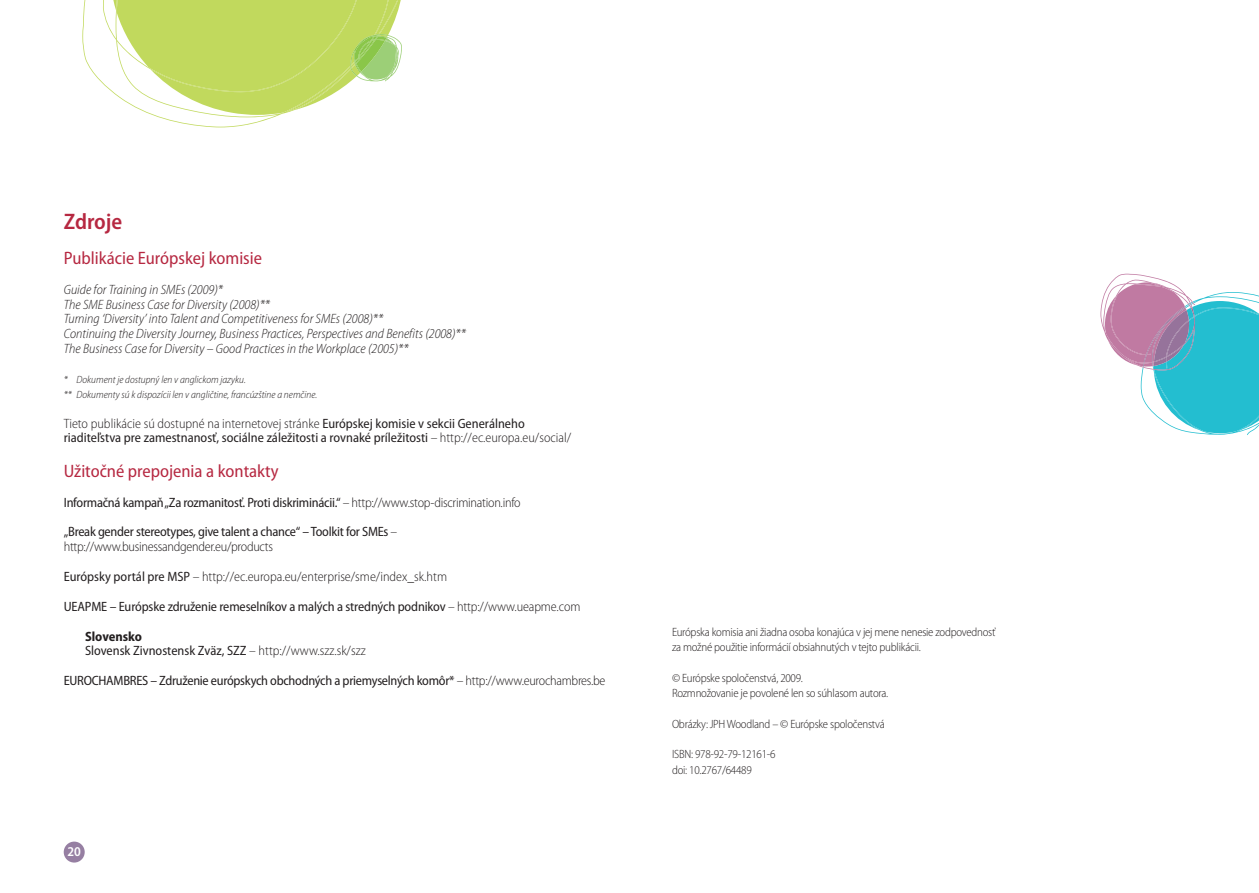
<style>
.page{position:relative;width:1259px;height:893px;background:#fff}
.page>*{position:absolute;margin:0;border:0;box-sizing:border-box;transform-origin:0 0}
.t1{font:600 semi-condensed 22.5px "Myriad Pro";color:#b62841}
.t2{font:semi-condensed 18px "Myriad Pro";color:#b62841}
.t3{font:semi-condensed 13.5px/14.9px "Myriad Pro";letter-spacing:-.02em;color:#231f20}
.t4{font:italic 300 semi-condensed 13.5px/14.9px "Myriad Pro";color:#231f20}
.t5{font:semi-condensed 13.5px/14.9px "Myriad Pro";color:#231f20}
.t6{font:300 semi-condensed 13.5px "Myriad Pro";color:#231f20}
.t7{font:600 semi-condensed 13.5px "Myriad Pro";color:#fff}
.t8{font:300 semi-condensed 12px/15.3px "Myriad Pro";letter-spacing:-.02em;color:#231f20}
.t9{font:italic 300 semi-condensed 10.5px/14.9px "Myriad Pro";color:#231f20}
.s1{font-weight:300}
.s2{font-weight:400}
.s3{font-weight:700}
</style>
<div class="page">
<div style="left:64px;top:842px;width:21px;height:20px;background:#967fa2;border-radius:50%"></div>
<svg style="left:82px;top:0;width:320px;height:127px"></svg>
<svg style="left:1100px;top:274px;width:159px;height:161px"></svg>
<h1 class="t1" style="left:64px;top:213px;width:60px">Zdroje</h1>
<h2 class="t2" style="left:64px;top:251px;width:200px">Publikácie Európskej komisie</h2>
<p class="t4" style="left:64px;top:283px;width:404px">Guide for Training in SMEs (2009)*<br>The SME Business Case for Diversity (2008)**<br>Turning ‘Diversity’ into Talent and Competitiveness for SMEs (2008)**<br>Continuing the Diversity Journey, Business Practices, Perspectives and Benefits (2008)** The Business Case for Diversity – Good Practices in the Workplace (2005)**</p>
<p class="t9" style="left:64px;top:373px;width:255px">* Dokument je dostupný len v anglickom jazyku.<br>** Dokumenty sú k dispozícii len v angličtine, francúzštine a nemčine.</p>
<p class="t5" style="left:64px;top:417px;width:509px"><span class="s1">Tieto publikácie sú dostupné na internetovej stránke</span> Európskej komisie v sekcii Generálneho riaditeľstva pre zamestnanosť, sociálne záležitosti a rovnaké príležitosti <span class="s1">– http://ec.europa.eu/social/</span></p>
<h2 class="t2" style="left:64px;top:464px;width:216px">Užitočné prepojenia a kontakty</h2>
<p class="t3" style="left:64px;top:496px;width:458px">Informačná kampaň „Za rozmanitosť. Proti diskriminácii.“ <span class="s1">– http://www.stop-discrimination.info</span></p>
<p class="t3" style="left:64px;top:526px;width:335px">„Break gender stereotypes, give talent a chance“ – Toolkit for SMEs <span class="s1">– http://www.businessandgender.eu/products</span></p>
<p class="t6" style="left:64px;top:571px;width:385px"><span class="s2">Európsky portál pre MSP</span> – http://ec.europa.eu/enterprise/sme/index_sk.htm</p>
<p class="t3" style="left:64px;top:600px;width:518px">UEAPME – Európske združenie remeselníkov a malých a stredných podnikov <span class="s1">– http://www.ueapme.com</span></p>
<p class="t5" style="left:85px;top:630px;width:282px"><span class="s3">Slovensko<br></span>Slovensk Zivnostensk Zväz, SZZ <span class="s1">– http://www.szz.sk/szz</span></p>
<p class="t3" style="left:64px;top:675px;width:543px">EUROCHAMBRES – Združenie európskych obchodných a priemyselných komôr* <span class="s1">– http://www.eurochambres.be</span></p>
<p class="t7" style="left:67px;top:847px;width:15px">20</p>
<p class="t8" style="left:672px;top:625px;width:325px">Európska komisia ani žiadna osoba konajúca v jej mene nenesie zodpovednosť za možné použitie informácií obsiahnutých v tejto publikácii.</p>
<p class="t8" style="left:672px;top:671px;width:218px">© Európske spoločenstvá, 2009.<br>Rozmnožovanie je povolené len so súhlasom autora.</p>
<p class="t8" style="left:672px;top:717px;width:214px">Obrázky:JPH Woodland – © Európske spoločenstvá</p>
<p class="t8" style="left:672px;top:748px;width:105px">ISBN: 978-92-79-12161-6 doi: 10.2767/64489</p>
</div>
